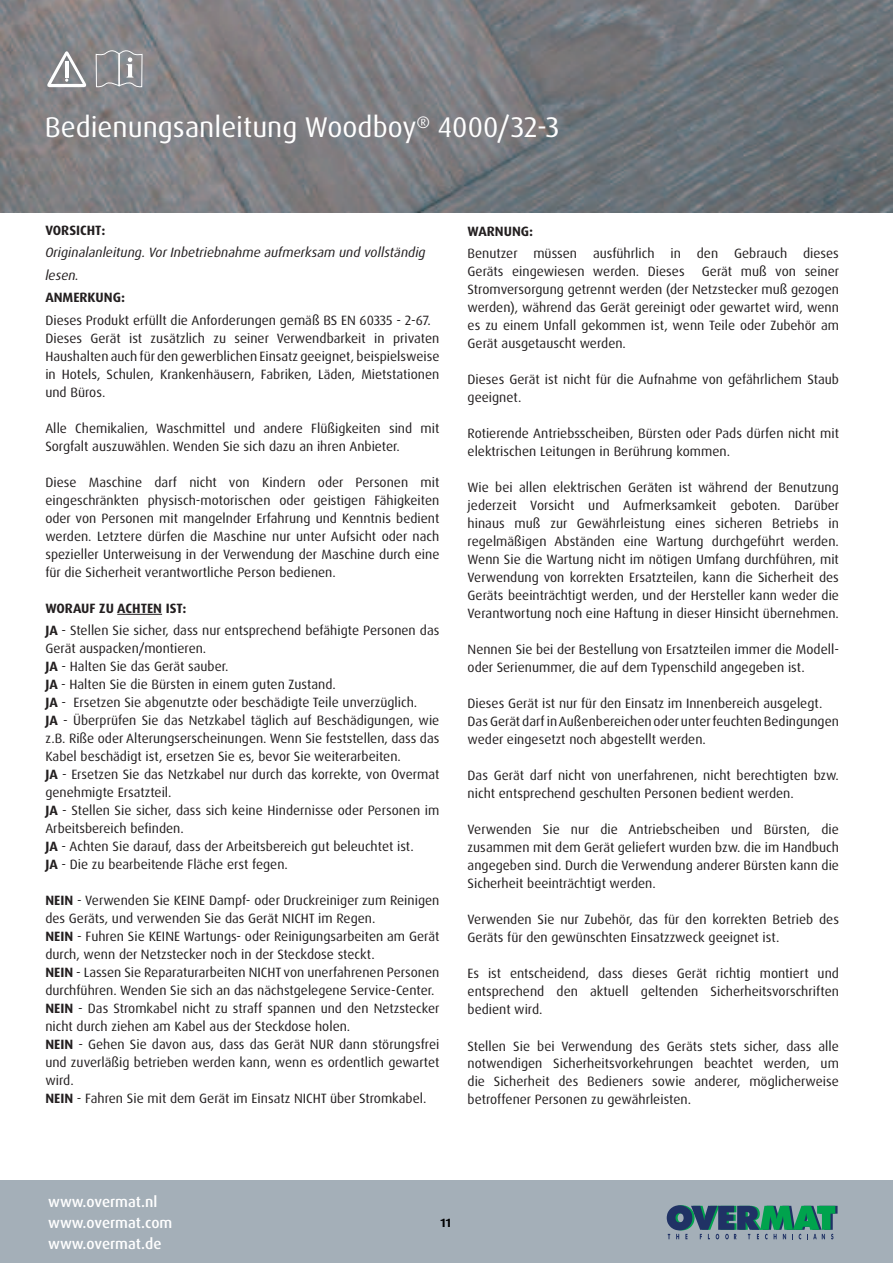
<style>
.page{position:relative;width:893px;height:1263px;background:#fff}
.page>*{position:absolute;margin:0;border:0;box-sizing:border-box;transform-origin:0 0}
.t1{font:28.5px "Dax Pro";color:#fff}
.t2{font:500 15px/21px "Dax Pro";color:#fff}
.t3{font:13.5px/18px "Dax Pro";color:#231f20}
.t4{font:italic 13.5px/22.5px "Dax Pro";color:#231f20}
.t5{font:700 13.5px "Dax Pro";color:#231f20}
.t6{font:700 12px "Dax Pro";color:#000001}
.s1{font-weight:700}
</style>
<div class="page">
<img style="left:0;top:0;width:892px;height:212px">
<div style="left:0;top:1180px;width:893px;height:83px;background:#a4afb8"></div>
<svg style="left:667px;top:1205px;width:170px;height:34px"></svg>
<hr style="left:117px;top:614px;width:45px;height:1px;background:#231f20">
<svg style="left:95px;top:47px;width:48px;height:41px;background:#98999c"></svg>
<svg style="left:46px;top:51px;width:42px;height:36px"></svg>
<h1 class="t1" style="left:45px;top:113px;width:516px">Bedienungsanleitung Woodboy<sup>®</sup> 4000/32-3</h1>
<p class="t5" style="left:45px;top:224px;width:61px">VORSICHT:</p>
<p class="t4" style="left:45px;top:242px;width:382px">Originalanleitung. Vor Inbetriebnahme aufmerksam und vollständig lesen.</p>
<p class="t5" style="left:45px;top:291px;width:81px">ANMERKUNG:</p>
<p class="t3" style="left:45px;top:312px;width:396px">Dieses Produkt erfüllt die Anforderungen gemäß BS EN 60335 - 2-67.<br>Dieses Gerät ist zusätzlich zu seiner Verwendbarkeit in privaten Haushalten auch für den gewerblichen Einsatz geeignet, beispielsweise in Hotels, Schulen, Krankenhäusern, Fabriken, Läden, Mietstationen und Büros.</p>
<p class="t3" style="left:45px;top:420px;width:396px">Alle Chemikalien, Waschmittel und andere Flüßigkeiten sind mit<br>Sorgfalt auszuwählen. Wenden Sie sich dazu an ihren Anbieter.</p>
<p class="t3" style="left:45px;top:474px;width:396px;text-align:justify">Diese Maschine darf nicht von Kindern oder Personen mit eingeschränkten physisch-motorischen oder geistigen Fähigkeiten oder von Personen mit mangelnder Erfahrung und Kenntnis bedient werden. Letztere dürfen die Maschine nur unter Aufsicht oder nach spezieller Unterweisung in der Verwendung der Maschine durch eine für die Sicherheit verantwortliche Person bedienen.</p>
<p class="t3" style="left:45px;top:597px;width:396px;line-height:22.5px"><span class="s1">WORAUF ZU ACHTEN IST:<br>JA</span> - Stellen Sie sicher, dass nur entsprechend befähigte Personen das</p>
<p class="t3" style="left:45px;top:640px;width:396px">Gerät auspacken/montieren.<br><span class="s1">JA</span> - Halten Sie das Gerät sauber.<br><span class="s1">JA</span> - Halten Sie die Bürsten in einem guten Zustand.<br><span class="s1">JA</span> - Ersetzen Sie abgenutzte oder beschädigte Teile unverzüglich.<br><span class="s1">JA</span> - Überprüfen Sie das Netzkabel täglich auf Beschädigungen, wie z.B. Riße oder Alterungserscheinungen. Wenn Sie feststellen, dass das Kabel beschädigt ist, ersetzen Sie es, bevor Sie weiterarbeiten.<br><span class="s1">JA</span> - Ersetzen Sie das Netzkabel nur durch das korrekte, von Overmat genehmigte Ersatzteil.<br><span class="s1">JA</span> - Stellen Sie sicher, dass sich keine Hindernisse oder Personen im Arbeitsbereich befinden.<br><span class="s1">JA</span> - Achten Sie darauf, dass der Arbeitsbereich gut beleuchtet ist.<br><span class="s1">JA</span> - Die zu bearbeitende Fläche erst fegen.</p>
<p class="t3" style="left:45px;top:892px;width:396px"><span class="s1">NEIN</span> - Verwenden Sie KEINE Dampf- oder Druckreiniger zum Reinigen des Geräts, und verwenden Sie das Gerät NICHT im Regen.<br><span class="s1">NEIN</span> - Fuhren Sie KEINE Wartungs- oder Reinigungsarbeiten am Gerät durch, wenn der Netzstecker noch in der Steckdose steckt.<br><span class="s1">NEIN</span> - Lassen Sie Reparaturarbeiten NICHT von unerfahrenen Personen durchführen. Wenden Sie sich an das nächstgelegene Service-Center.<br><span class="s1">NEIN</span> - Das Stromkabel nicht zu straff spannen und den Netzstecker nicht durch ziehen am Kabel aus der Steckdose holen.<br><span class="s1">NEIN</span> - Gehen Sie davon aus, dass das Gerät NUR dann störungsfrei und zuverläßig betrieben werden kann, wenn es ordentlich gewartet wird.<br><span class="s1">NEIN</span> - Fahren Sie mit dem Gerät im Einsatz NICHT über Stromkabel.</p>
<p class="t5" style="left:468px;top:225px;width:67px">WARNUNG:</p>
<p class="t3" style="left:468px;top:245px;width:373px">Benutzer müssen ausführlich in den Gebrauch dieses<br>Geräts eingewiesen werden. Dieses</p>
<p class="t3" style="left:468px;top:263px;width:373px;text-align:justify;text-indent:234px">Gerät muß von seiner Stromversorgung getrennt werden (der Netzstecker muß gezogen werden), während das Gerät gereinigt oder gewartet wird, wenn es zu einem Unfall gekommen ist, wenn Teile oder Zubehör am Gerät ausgetauscht werden.</p>
<p class="t3" style="left:468px;top:371px;width:373px">Dieses Gerät ist nicht für die Aufnahme von gefährlichem Staub geeignet.</p>
<p class="t3" style="left:468px;top:425px;width:373px">Rotierende Antriebsscheiben, Bürsten oder Pads dürfen nicht mit elektrischen Leitungen in Berührung kommen.</p>
<p class="t3" style="left:468px;top:479px;width:373px;text-align:justify">Wie bei allen elektrischen Geräten ist während der Benutzung jederzeit Vorsicht und Aufmerksamkeit geboten. Darüber hinaus muß zur Gewährleistung eines sicheren Betriebs in regelmäßigen Abständen eine Wartung durchgeführt werden.<br>Wenn Sie die Wartung nicht im nötigen Umfang durchführen, mit Verwendung von korrekten Ersatzteilen, kann die Sicherheit des Geräts beeinträchtigt werden, und der Hersteller kann weder die Verantwortung noch eine Haftung in dieser Hinsicht übernehmen.</p>
<p class="t3" style="left:468px;top:641px;width:373px">Nennen Sie bei der Bestellung von Ersatzteilen immer die Modell&shy;oder Serienummer, die auf dem Typenschild angegeben ist.</p>
<p class="t3" style="left:468px;top:695px;width:373px">Dieses Gerät ist nur für den Einsatz im Innenbereich ausgelegt.<br>Das Gerät darf in Außenbereichen oder unter feuchten Bedingungen weder eingesetzt noch abgestellt werden.</p>
<p class="t3" style="left:468px;top:767px;width:373px">Das Gerät darf nicht von unerfahrenen, nicht berechtigten bzw. nicht entsprechend geschulten Personen bedient werden.</p>
<p class="t3" style="left:468px;top:821px;width:373px;text-align:justify">Verwenden Sie nur die Antriebscheiben und Bürsten, die zusammen mit dem Gerät geliefert wurden bzw. die im Handbuch angegeben sind. Durch die Verwendung anderer Bürsten kann die Sicherheit beeinträchtigt werden.</p>
<p class="t3" style="left:468px;top:911px;width:373px">Verwenden Sie nur Zubehör, das für den korrekten Betrieb des<br>Geräts für den gewünschten Einsatzzweck geeignet ist.</p>
<p class="t3" style="left:468px;top:965px;width:373px;text-align:justify">Es ist entscheidend, dass dieses Gerät richtig montiert und entsprechend den aktuell geltenden Sicherheitsvorschriften bedient wird.</p>
<p class="t3" style="left:468px;top:1037px;width:373px;text-align:justify">Stellen Sie bei Verwendung des Geräts stets sicher, dass alle notwendigen Sicherheitsvorkehrungen beachtet werden, um die Sicherheit des Bedieners sowie anderer, möglicherweise betroffener Personen zu gewährleisten.</p>
<p class="t2" style="left:48px;top:1191px;width:126px">www.overmat.nl www.overmat.com www.overmat.de</p>
<p class="t6" style="left:440px;top:1217px;width:12px">11</p>
</div>
